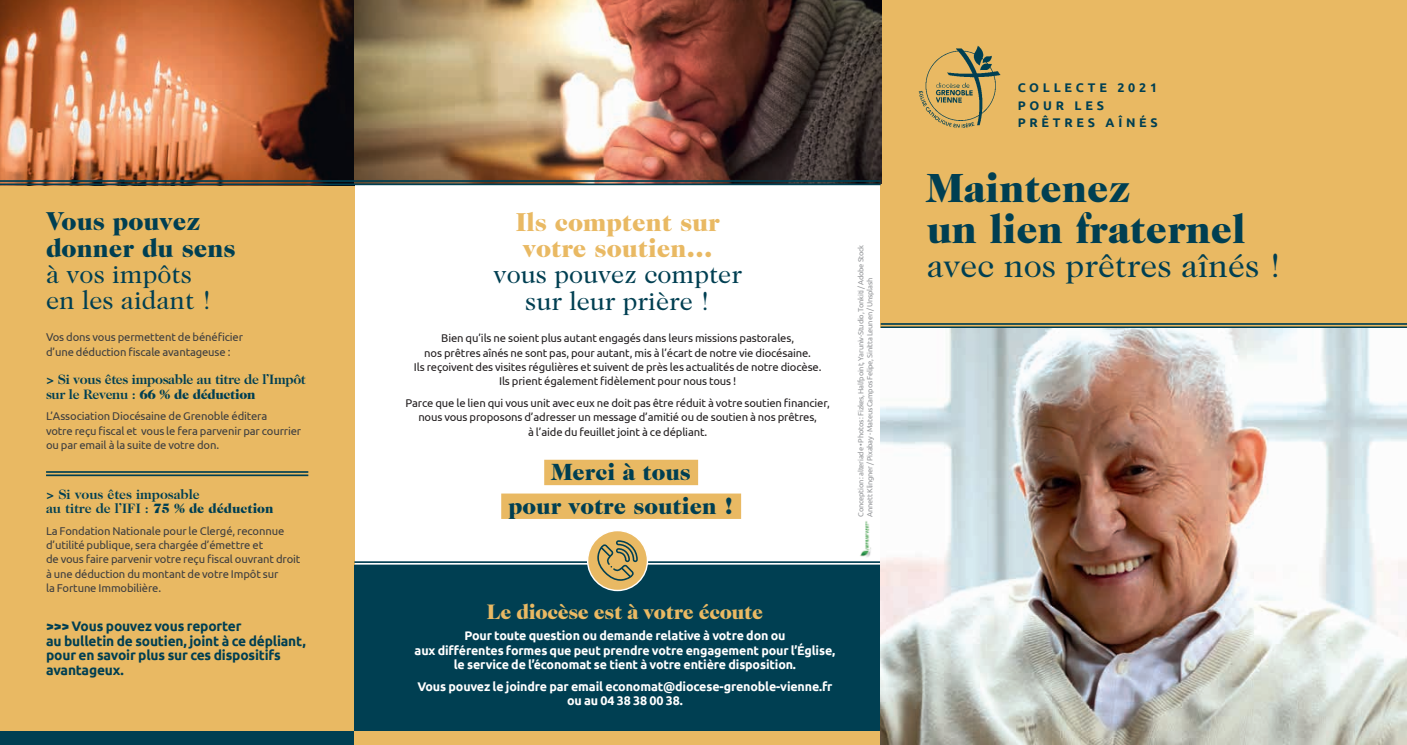
<style>
.page{position:relative;width:1407px;height:745px;background:#fff}
.page>*{position:absolute;margin:0;border:0;box-sizing:border-box;transform-origin:0 0}
.t1{font:900 41.25px/41.2px "Caslon Two Twenty Four";color:#003f52}
.t2{font:33.75px "Caslon Two Twenty Four";color:#003f52}
.t3{font:26.25px/26.2px "Caslon Two Twenty Four";color:#003f52}
.t4{font:900 26.25px/26.2px "Caslon Two Twenty Four";color:#e9b963}
.t5{font:900 26.25px/26.2px "Caslon Two Twenty Four";color:#003f52}
.t6{font:900 23.75px/33.8px "Caslon Two Twenty Four";color:#003f52;text-align:center}
.t7{font:900 21.25px "Caslon Two Twenty Four";letter-spacing:-.015em;color:#e9b963}
.t8{font:700 13.75px/14.4px "Ubuntu";letter-spacing:-.01em;color:#003f52}
.t9{font:700 13.75px/14.4px "Caslon Two Twenty Four";letter-spacing:-.02em;color:#003f52}
.t10{font:700 13.75px/14.4px "Caslon Two Twenty Four";color:#003f52}
.t11{font:700 12.5px/14.4px "Ubuntu";letter-spacing:-.01em;color:#fff;text-align:center}
.t12{font:700 12.5px/17.5px "Ubuntu";letter-spacing:.3em;color:#003f52}
.t13{font:11.25px/14.4px "Ubuntu";letter-spacing:-.01em;color:#231f20;text-align:center}
.t14{font:11.25px/14.4px "Ubuntu";letter-spacing:-.01em;color:#3e3e3f}
.t15{font:7.5px/9px "Ubuntu";letter-spacing:-.03em;color:#939598}
.s1{font-weight:900}
</style>
<div class="page">
<div style="left:0;top:185px;width:354px;height:553px;background:#e9b963"></div>
<div style="left:881px;top:0;width:526px;height:725px;background:#e9b963"></div>
<img style="left:918px;top:45px;width:83px;height:83px">
<hr style="left:881px;top:323px;width:526px;height:1px;background:#003f52">
<hr style="left:881px;top:326px;width:526px;height:2px;background:#003f52">
<img style="left:0;top:0;width:355px;height:183px">
<hr style="left:46px;top:471px;width:262px;height:1px;background:#003f52">
<hr style="left:46px;top:474px;width:262px;height:2px;background:#003f52">
<div style="left:0;top:731px;width:354px;height:13px;background:#003f52"></div>
<div style="left:354px;top:565px;width:527px;height:179px;background:#003f52"></div>
<div style="left:354px;top:731px;width:532px;height:13px;background:#e9b963"></div>
<div style="left:544px;top:459px;width:154px;height:26px;background:#e9b963"></div>
<div style="left:501px;top:493px;width:240px;height:25px;background:#e9b963"></div>
<img style="left:355px;top:0;width:526px;height:183px">
<hr style="left:0;top:180px;width:881px;height:2px;background:#003f52">
<hr style="left:0;top:183px;width:881px;height:2px;background:#003f52">
<hr style="left:354px;top:561px;width:527px;height:1px;background:#003f52">
<hr style="left:354px;top:564px;width:527px;height:2px;background:#003f52">
<div style="left:588px;top:530px;width:59px;height:60px;background:#e9b963;border-radius:50%"></div>
<div style="left:587px;top:529px;width:61px;height:61px;border:1px solid #fff;border-radius:50%"></div>
<svg style="left:596px;top:540px;width:42px;height:41px"></svg>
<img style="left:881px;top:328px;width:526px;height:416px">
<img style="left:860px;top:521px;width:11px;height:36px">
<h3 class="t5" style="left:46px;top:208px;width:191px">Vous pouvez donner du sens</h3>
<h3 class="t3" style="left:46px;top:260px;width:167px">à vos impôts en les aidant !</h3>
<p class="t14" style="left:46px;top:329px;width:199px">Vos dons vous permettent de bénéficier d’une déduction fiscale avantageuse :</p>
<p class="t9" style="left:46px;top:372px;width:261px">&gt; Si vous êtes imposable au titre de l’Impôt sur le Revenu : <span class="s1">66 % de déduction</span></p>
<p class="t14" style="left:46px;top:408px;width:257px">L’Association Diocésaine de Grenoble éditera<br>votre reçu fiscal et vous le fera parvenir par courrier ou par email à la suite de votre don.</p>
<p class="t10" style="left:46px;top:486px;width:229px">&gt; Si vous êtes imposable<br>au titre de l’IFI : <span class="s1">75 % de déduction</span></p>
<p class="t14" style="left:46px;top:522px;width:256px">La Fondation Nationale pour le Clergé, reconnue d’utilité publique, sera chargée d’émettre et<br>de vous faire parvenir votre reçu fiscal ouvrant droit à une déduction du montant de votre Impôt sur<br>la Fortune Immobilière.</p>
<p class="t8" style="left:46px;top:618px;width:261px">&gt;&gt;&gt; Vous pouvez vous reporter<br>au bulletin de soutien, joint à ce dépliant, pour en savoir plus sur ces dispositifs avantageux.</p>
<h3 class="t4" style="left:516px;top:208px;width:206px">Ils comptent sur votre soutien…</h3>
<h3 class="t3" style="left:494px;top:261px;width:250px;text-align:center">vous pouvez compter sur leur prière !</h3>
<p class="t13" style="left:414px;top:330px;width:409px">Bien qu’ils ne soient plus autant engagés dans leurs missions pastorales,<br>nos prêtres aînés ne sont pas, pour autant, mis à l’écart de notre vie diocésaine.<br>Ils reçoivent des visites régulières et suivent de près les actualités de notre diocèse.<br>Ils prient également fidèlement pour nous tous !</p>
<p class="t13" style="left:405px;top:395px;width:426px">Parce que le lien qui vous unit avec eux ne doit pas être réduit à votre soutien financier, nous vous proposons d’adresser un message d’amitié ou de soutien à nos prêtres,<br>à l’aide du feuillet joint à ce dépliant.</p>
<h3 class="t6" style="left:508px;top:454px;width:227px">Merci à tous<br>pour votre soutien !</h3>
<p class="t15" style="left:856px;top:516px;width:273px;rotate:-90deg">Conception : alteriade • Photos : Fizkes, Halfpoint, Yaruniv-Studio, Tonkiti / Adobe Stock<br>Annett Klingner / Pixabay - Mateus Campos Felipe, Sinitta Leunen / Unsplash</p>
<h3 class="t7" style="left:487px;top:598px;width:278px">Le diocèse est à votre écoute</h3>
<p class="t11" style="left:415px;top:628px;width:422px">Pour toute question ou demande relative à votre don ou<br>aux différentes formes que peut prendre votre engagement pour l’Église, le service de l’économat se tient à votre entière disposition.</p>
<p class="t11" style="left:417px;top:678px;width:417px">Vous pouvez le joindre par email economat@diocese-grenoble-vienne.fr ou au 04 38 38 00 38.</p>
<p class="t12" style="left:1018px;top:79px;width:142px">COLLECTE 2021<br>POUR LES<br>PRÊTRES AÎNÉS</p>
<h1 class="t1" style="left:927px;top:167px;width:320px">Maintenez<br>un lien fraternel</h1>
<h2 class="t2" style="left:927px;top:246px;width:357px">avec nos prêtres aînés !</h2>
</div>
